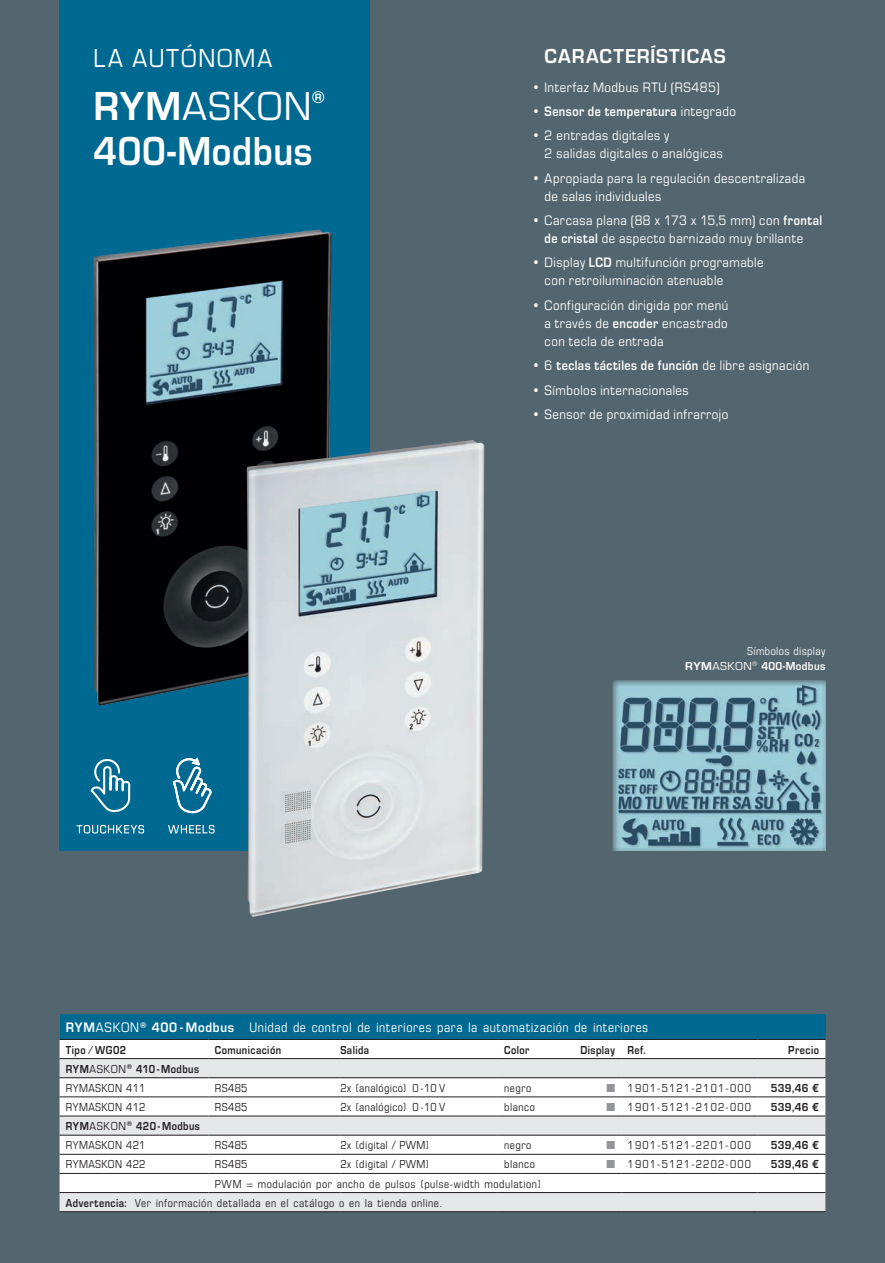
<style>
.page{position:relative;width:885px;height:1263px;background:#fff}
.page>*{position:absolute;margin:0;border:0;box-sizing:border-box;transform-origin:0 0}
.t1{font:700 42px "Eurostile OT";letter-spacing:.015em;color:#fff;scale:.9 1}
.t2{font:42px "Eurostile OT";letter-spacing:.02em;color:#fff;scale:.95 1}
.t3{font:27px "Eurostile OT";letter-spacing:.07em;color:#fff;scale:.9 1}
.t4{font:700 21px "Eurostile OT";letter-spacing:.055em;color:#fff;scale:.95 1}
.t5{font:700 17.7px "Eurostile OT";color:#fff}
.t6{font:14.25px/18px "Eurostile OT";letter-spacing:.04em;color:#fff;scale:.9 1}
.t7{font:14.25px "Eurostile OT Cond";letter-spacing:.04em;color:#fff}
.t8{font:700 14.25px "Eurostile OT";letter-spacing:.04em;color:#fff;scale:.85 1}
.t9{font:12px/19.2px "Eurostile OT Cond";letter-spacing:.04em;color:#231f20}
.t10{font:700 12px "Eurostile OT";letter-spacing:.045em;color:#231f20;scale:.85 1}
.t11{font:12px "Eurostile OT Cond";letter-spacing:.1em;color:#231f20}
.t12{font:700 12px "Eurostile OT";letter-spacing:.045em;color:#231f20;scale:.9 1}
.t13{font:700 12px "Eurostile OT";letter-spacing:.035em;color:#fff}
.t14{font:12px "Eurostile OT Cond";letter-spacing:.03em;color:#fff}
.s1{font-weight:700}
.s2{font-weight:400}
.s3{font-family:"Eurostile OT";font-weight:700}
.s4{font-family:"Eurostile OT"}
.s5{color:#939598}
</style>
<div class="page">
<div style="left:0;top:0;width:884px;height:1263px;background:#53656e"></div>
<div style="left:60px;top:0;width:310px;height:850px;background:#006991"></div>
<img style="left:94px;top:230px;width:238px;height:476px">
<img style="left:247px;top:440px;width:237px;height:477px">
<img style="left:612px;top:680px;width:213px;height:170px">
<svg style="left:90px;top:759px;width:41px;height:54px"></svg>
<svg style="left:77px;top:825px;width:67px;height:8px"></svg>
<svg style="left:168px;top:825px;width:47px;height:8px"></svg>
<svg style="left:172px;top:757px;width:40px;height:57px"></svg>
<div style="left:60px;top:1014px;width:765px;height:25px;background:#006991"></div>
<div style="left:60px;top:1040px;width:765px;height:18px;background:#fff"></div>
<svg style="left:60px;top:1059px;width:765px;height:152px;background:#f2f3f3"></svg>
<hr style="left:60px;top:1039px;width:148px;height:1px;background:#231f20">
<hr style="left:60px;top:1058px;width:148px;height:1px;background:#231f20">
<hr style="left:60px;top:1077px;width:148px;height:1px;background:#231f20">
<hr style="left:208px;top:1077px;width:132px;height:1px;background:#231f20">
<hr style="left:340px;top:1077px;width:157px;height:1px;background:#231f20">
<hr style="left:621px;top:1077px;width:136px;height:1px;background:#231f20">
<hr style="left:757px;top:1077px;width:68px;height:1px;background:#231f20">
<hr style="left:60px;top:1096px;width:148px;height:1px;background:#231f20">
<hr style="left:208px;top:1096px;width:132px;height:1px;background:#231f20">
<hr style="left:340px;top:1096px;width:157px;height:1px;background:#231f20">
<hr style="left:621px;top:1096px;width:136px;height:1px;background:#231f20">
<hr style="left:757px;top:1096px;width:68px;height:1px;background:#231f20">
<hr style="left:60px;top:1116px;width:148px;height:1px;background:#231f20">
<hr style="left:208px;top:1116px;width:132px;height:1px;background:#231f20">
<hr style="left:340px;top:1116px;width:157px;height:1px;background:#231f20">
<hr style="left:621px;top:1116px;width:136px;height:1px;background:#231f20">
<hr style="left:757px;top:1116px;width:68px;height:1px;background:#231f20">
<hr style="left:60px;top:1135px;width:148px;height:1px;background:#231f20">
<hr style="left:208px;top:1135px;width:132px;height:1px;background:#231f20">
<hr style="left:340px;top:1135px;width:157px;height:1px;background:#231f20">
<hr style="left:621px;top:1135px;width:136px;height:1px;background:#231f20">
<hr style="left:757px;top:1135px;width:68px;height:1px;background:#231f20">
<hr style="left:60px;top:1154px;width:148px;height:1px;background:#231f20">
<hr style="left:208px;top:1154px;width:132px;height:1px;background:#231f20">
<hr style="left:340px;top:1154px;width:157px;height:1px;background:#231f20">
<hr style="left:621px;top:1154px;width:136px;height:1px;background:#231f20">
<hr style="left:757px;top:1154px;width:68px;height:1px;background:#231f20">
<hr style="left:60px;top:1173px;width:148px;height:1px;background:#231f20">
<hr style="left:208px;top:1173px;width:132px;height:1px;background:#231f20">
<hr style="left:340px;top:1173px;width:157px;height:1px;background:#231f20">
<hr style="left:621px;top:1173px;width:136px;height:1px;background:#231f20">
<hr style="left:757px;top:1173px;width:68px;height:1px;background:#231f20">
<hr style="left:60px;top:1192px;width:148px;height:1px;background:#231f20">
<hr style="left:208px;top:1192px;width:132px;height:1px;background:#231f20">
<hr style="left:340px;top:1192px;width:157px;height:1px;background:#231f20">
<hr style="left:497px;top:1192px;width:124px;height:1px;background:#231f20">
<hr style="left:621px;top:1192px;width:136px;height:1px;background:#231f20">
<hr style="left:757px;top:1192px;width:68px;height:1px;background:#231f20">
<hr style="left:60px;top:1211px;width:148px;height:1px;background:#231f20">
<hr style="left:208px;top:1211px;width:132px;height:1px;background:#231f20">
<hr style="left:340px;top:1211px;width:157px;height:1px;background:#231f20">
<hr style="left:497px;top:1211px;width:124px;height:1px;background:#231f20">
<hr style="left:621px;top:1211px;width:136px;height:1px;background:#231f20">
<hr style="left:757px;top:1211px;width:68px;height:1px;background:#231f20">
<hr style="left:208px;top:1039px;width:132px;height:1px;background:#231f20">
<hr style="left:340px;top:1039px;width:157px;height:1px;background:#231f20">
<hr style="left:497px;top:1039px;width:124px;height:1px;background:#231f20">
<hr style="left:621px;top:1039px;width:136px;height:1px;background:#231f20">
<hr style="left:757px;top:1039px;width:68px;height:1px;background:#231f20">
<hr style="left:208px;top:1058px;width:132px;height:1px;background:#231f20">
<hr style="left:340px;top:1058px;width:157px;height:1px;background:#231f20">
<hr style="left:497px;top:1058px;width:124px;height:1px;background:#231f20">
<hr style="left:621px;top:1058px;width:136px;height:1px;background:#231f20">
<hr style="left:757px;top:1058px;width:68px;height:1px;background:#231f20">
<hr style="left:497px;top:1077px;width:124px;height:1px;background:#231f20">
<hr style="left:497px;top:1096px;width:124px;height:1px;background:#231f20">
<hr style="left:497px;top:1116px;width:124px;height:1px;background:#231f20">
<hr style="left:497px;top:1135px;width:124px;height:1px;background:#231f20">
<hr style="left:497px;top:1154px;width:124px;height:1px;background:#231f20">
<hr style="left:497px;top:1173px;width:124px;height:1px;background:#231f20">
<h2 class="t3" style="left:94px;top:43px;width:200px">LA AUTÓNOMA</h2>
<h1 class="t2" style="left:94px;top:84px;width:231px"><span class="s1">RYM</span>ASKON</h1>
<p class="t5" style="left:312px;top:87px;width:15px">®</p>
<h1 class="t1" style="left:94px;top:128px;width:245px">400-Modbus</h1>
<h3 class="t4" style="left:544px;top:44px;width:192px">CARACTERÍSTICAS</h3>
<p class="t6" style="left:531px;top:78px;width:210px">• Interfaz Modbus RTU (RS485)</p>
<p class="t8" style="left:531px;top:103px;width:242px"><span class="s2">•</span> Sensor de temperatura <span class="s2">integrado</span></p>
<p class="t6" style="left:544px;top:127px;width:199px;text-indent:-13px">• 2 entradas digitales y<br>2 salidas digitales o analógicas</p>
<p class="t6" style="left:544px;top:169px;width:291px;text-indent:-13px">• Apropiada para la regulación descentralizada de salas individuales</p>
<p class="t6" style="left:531px;top:212px;width:324px;text-align:center">• Carcasa plana (88 x 173 x 15,5 mm) con <span class="s1">frontal de cristal</span> de aspecto barnizado muy brillante</p>
<p class="t6" style="left:544px;top:254px;width:245px;text-indent:-13px">• Display <span class="s1">LCD</span> multifunción programable con retroiluminación atenuable</p>
<p class="t6" style="left:544px;top:296px;width:205px;text-align:justify;text-indent:-13px">• Configuración dirigida por menú a través de <span class="s1">encoder</span> encastrado con tecla de entrada</p>
<p class="t8" style="left:531px;top:358px;width:328px"><span class="s2">• 6</span> teclas táctiles de función <span class="s2">de libre asignación</span></p>
<p class="t6" style="left:531px;top:381px;width:176px">• Símbolos internacionales</p>
<p class="t6" style="left:531px;top:406px;width:220px">• Sensor de proximidad infrarrojo</p>
<p class="t14" style="left:747px;top:644px;width:80px">Símbolos display</p>
<p class="t13" style="left:685px;top:659px;width:142px">RYM<span class="s2">ASKON</span><sup>®</sup> 400-Modbus</p>
<p class="t7" style="left:66px;top:1019px;width:584px"><span class="s3">RYM</span><span class="s4">ASKON</span><sup>®</sup> <span class="s3">400 - Modbus</span> Unidad de control de interiores para la automatización de interiores</p>
<p class="t10" style="left:66px;top:1043px;width:72px">Tipo ⁄ WG02</p>
<p class="t10" style="left:215px;top:1043px;width:79px">Comunicación</p>
<p class="t10" style="left:340px;top:1043px;width:35px">Salida</p>
<p class="t10" style="left:504px;top:1043px;width:31px">Color</p>
<p class="t10" style="left:580px;top:1043px;width:78px">Display Ref.</p>
<p class="t10" style="left:788px;top:1043px;width:38px">Precio</p>
<p class="t10" style="left:66px;top:1062px;width:158px">RYM<span class="s2">ASKON</span><sup>®</sup> 410 - Modbus</p>
<p class="t9" style="left:66px;top:1078px;width:81px">RYMASKON 411</p>
<p class="t9" style="left:215px;top:1078px;width:34px">RS485</p>
<p class="t9" style="left:340px;top:1078px;width:106px">2x (analógico) 0-10 V</p>
<p class="t9" style="left:504px;top:1078px;width:29px">negro</p>
<p class="t11" style="left:606px;top:1081px;width:146px"><span class="s5">■</span> 1901-5121-2101-000</p>
<p class="t12" style="left:770px;top:1081px;width:55px">539,46 €</p>
<p class="t9" style="left:66px;top:1097px;width:81px">RYMASKON 412</p>
<p class="t9" style="left:215px;top:1097px;width:34px">RS485</p>
<p class="t9" style="left:340px;top:1097px;width:106px">2x (analógico) 0-10 V</p>
<p class="t9" style="left:504px;top:1097px;width:32px">blanco</p>
<p class="t11" style="left:606px;top:1100px;width:146px"><span class="s5">■</span> 1901-5121-2102-000</p>
<p class="t12" style="left:770px;top:1100px;width:55px">539,46 €</p>
<p class="t10" style="left:66px;top:1119px;width:159px">RYM<span class="s2">ASKON</span><sup>®</sup> 420 - Modbus</p>
<p class="t9" style="left:66px;top:1136px;width:81px">RYMASKON 421</p>
<p class="t9" style="left:215px;top:1136px;width:34px">RS485</p>
<p class="t9" style="left:340px;top:1136px;width:90px">2x (digital / PWM)</p>
<p class="t9" style="left:504px;top:1136px;width:29px">negro</p>
<p class="t11" style="left:606px;top:1139px;width:146px"><span class="s5">■</span> 1901-5121-2201-000</p>
<p class="t12" style="left:770px;top:1138px;width:55px">539,46 €</p>
<p class="t9" style="left:66px;top:1155px;width:81px">RYMASKON 422</p>
<p class="t9" style="left:215px;top:1155px;width:34px">RS485</p>
<p class="t9" style="left:340px;top:1155px;width:90px">2x (digital / PWM)</p>
<p class="t9" style="left:504px;top:1155px;width:32px">blanco</p>
<p class="t11" style="left:606px;top:1158px;width:146px"><span class="s5">■</span> 1901-5121-2202-000</p>
<p class="t12" style="left:770px;top:1158px;width:55px">539,46 €</p>
<p class="t9" style="left:66px;top:1174px;width:476px;text-indent:149px">PWM = modulación por ancho de pulsos (pulse-width modulation)<br><span class="s3">Advertencia:</span> Ver información detallada en el catálogo o en la tienda online.</p>
</div>
